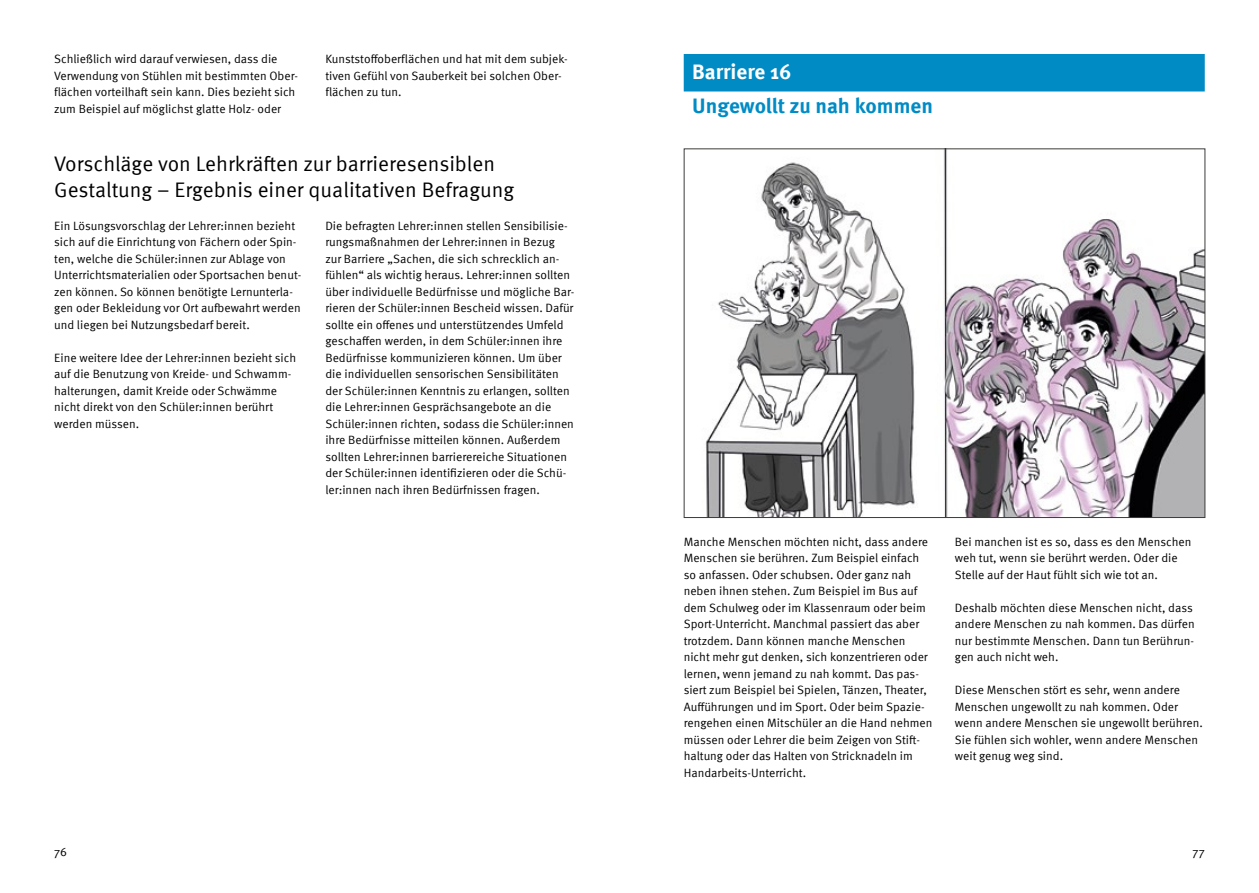
<style>
.page{position:relative;width:1259px;height:893px;background:#fff}
.page>*{position:absolute;margin:0;border:0;box-sizing:border-box;transform-origin:0 0}
.t1{font:21px/25.5px "Meta Pro";color:#000}
.t2{font:700 21px "Meta Pro";letter-spacing:-.005em;color:#008bc5}
.t3{font:700 21px "Meta Pro";color:#fff}
.t4{font:12px/16.5px "Meta Pro";color:#000}
</style>
<div class="page">
<div style="left:684px;top:54px;width:520px;height:37px;background:#008bc5"></div>
<img style="left:705px;top:150px;width:498px;height:366px">
<p class="t4" style="left:54px;top:50px;width:245px">Schließlich wird darauf verwiesen, dass die Verwendung von Stühlen mit bestimmten Ober&shy;flächen vorteilhaft sein kann. Dies bezieht sich zum Beispiel auf möglichst glatte Holz- oder</p>
<p class="t4" style="left:325px;top:50px;width:244px">Kunststoffoberflächen und hat mit dem subjek&shy;tiven Gefühl von Sauberkeit bei solchen Ober&shy;flächen zu tun.</p>
<h1 class="t1" style="left:54px;top:150px;width:461px">Vorschläge von Lehrkräften zur barrieresensiblen<br>Gestaltung – Ergebnis einer qualitativen Befragung</h1>
<p class="t4" style="left:54px;top:217px;width:249px">Ein Lösungsvorschlag der Lehrer:innen bezieht sich auf die Einrichtung von Fächern oder Spin&shy;ten, welche die Schüler:innen zur Ablage von Unterrichtsmaterialien oder Sportsachen benut&shy;zen können. So können benötigte Lernunterla&shy;gen oder Bekleidung vor Ort aufbewahrt werden und liegen bei Nutzungsbedarf bereit.</p>
<p class="t4" style="left:54px;top:349px;width:243px">Eine weitere Idee der Lehrer:innen bezieht sich auf die Benutzung von Kreide- und Schwamm&shy;halterungen, damit Kreide oder Schwämme nicht direkt von den Schüler:innen berührt werden müssen.</p>
<p class="t4" style="left:325px;top:217px;width:251px">Die befragten Lehrer:innen stellen Sensibilisie&shy;rungsmaßnahmen der Lehrer:innen in Bezug<br>zur Barriere „Sachen, die sich schrecklich an&shy;fühlen“ als wichtig heraus. Lehrer:innen sollten über individuelle Bedürfnisse und mögliche Bar&shy;rieren der Schüler:innen Bescheid wissen. Dafür sollte ein offenes und unterstützendes Umfeld geschaffen werden, in dem Schüler:innen ihre Bedürfnisse kommunizieren können. Um über die individuellen sensorischen Sensibilitäten der Schüler:innen Kenntnis zu erlangen, sollten die Lehrer:innen Gesprächsangebote an die Schüler:innen richten, sodass die Schüler:innen ihre Bedürfnisse mitteilen können. Außerdem sollten Lehrer:innen barrierereiche Situationen der Schüler:innen identifizieren oder die Schü&shy;ler:innen nach ihren Bedürfnissen fragen.</p>
<h1 class="t3" style="left:692px;top:56px;width:101px">Barriere 16</h1>
<h1 class="t2" style="left:692px;top:90px;width:242px">Ungewollt zu nah kommen</h1>
<p class="t4" style="left:684px;top:532px;width:250px">Manche Menschen möchten nicht, dass andere Menschen sie berühren. Zum Beispiel einfach so anfassen. Oder schubsen. Oder ganz nah neben ihnen stehen. Zum Beispiel im Bus auf dem Schulweg oder im Klassenraum oder beim Sport-Unterricht. Manchmal passiert das aber trotzdem. Dann können manche Menschen nicht mehr gut denken, sich konzentrieren oder lernen, wenn jemand zu nah kommt. Das pas&shy;siert zum Beispiel bei Spielen, Tänzen, Theater, Aufführungen und im Sport. Oder beim Spazie&shy;rengehen einen Mitschüler an die Hand nehmen müssen oder Lehrer die beim Zeigen von Stift&shy;haltung oder das Halten von Stricknadeln im Handarbeits-Unterricht.</p>
<p class="t4" style="left:955px;top:532px;width:238px">Bei manchen ist es so, dass es den Menschen weh tut, wenn sie berührt werden. Oder die<br>Stelle auf der Haut fühlt sich wie tot an.</p>
<p class="t4" style="left:955px;top:598px;width:241px">Deshalb möchten diese Menschen nicht, dass andere Menschen zu nah kommen. Das dürfen nur bestimmte Menschen. Dann tun Berührun&shy;gen auch nicht weh.</p>
<p class="t4" style="left:955px;top:681px;width:249px">Diese Menschen stört es sehr, wenn andere Menschen ungewollt zu nah kommen. Oder wenn andere Menschen sie ungewollt berühren.<br>Sie fühlen sich wohler, wenn andere Menschen weit genug weg sind.</p>
<p class="t4" style="left:54px;top:843px;width:14px">76</p>
<p class="t4" style="left:1192px;top:843px;width:14px">77</p>
</div>
